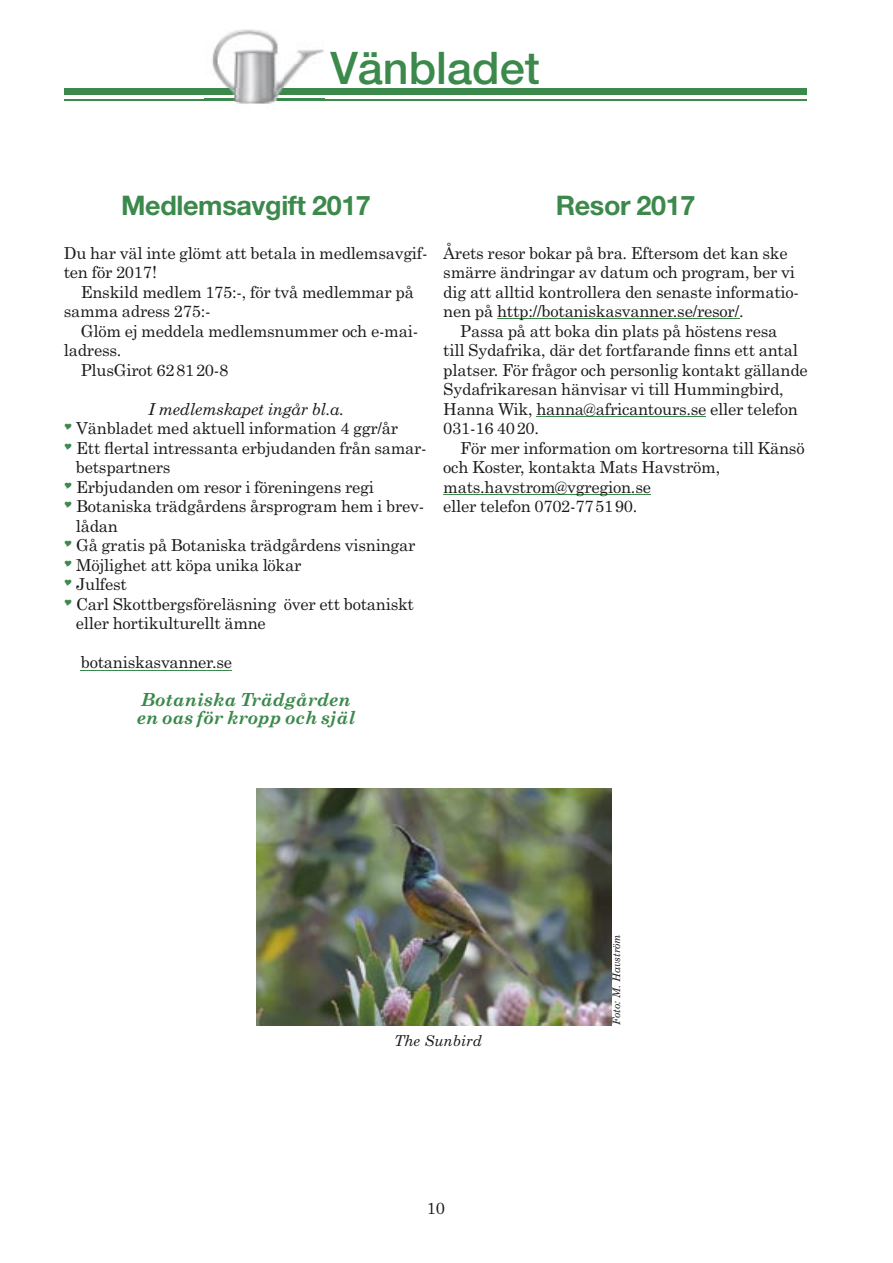
<style>
.page{position:relative;width:893px;height:1263px;background:#fff}
.page>*{position:absolute;margin:0;border:0;box-sizing:border-box;transform-origin:0 0}
.t1{font:500 45px "Helvetica Neue";color:#3c894c}
.t2{font:700 27px "Helvetica Neue";letter-spacing:-.015em;color:#3c894c}
.t3{font:italic 700 18px/18px "Century Schoolbook Std";color:#3c894c}
.t4{font:16.5px/19.5px "Century Schoolbook Std";letter-spacing:-.015em;color:#1a1a1b}
.t5{font:italic 16.5px "Century Schoolbook Std";letter-spacing:-.015em;color:#1a1a1b}
.t6{font:italic 15px "Century Schoolbook Std";color:#1a1a1b}
.t7{font:italic 10.5px "Century Schoolbook Std";color:#1a1a1b}
</style>
<div class="page">
<hr style="left:497px;top:319px;width:242px;height:1px;background:#3c894c">
<hr style="left:536px;top:416px;width:170px;height:1px;background:#3c894c">
<hr style="left:443px;top:494px;width:208px;height:1px;background:#3c894c">
<div style="left:64px;top:89px;width:742px;height:6px;background:#3c894c"></div>
<hr style="left:64px;top:99px;width:742px;height:2px;background:#3c894c">
<img style="left:205px;top:29px;width:119px;height:75px">
<img style="left:205px;top:89px;width:119px;height:6px">
<hr style="left:81px;top:670px;width:151px;height:1px;background:#3c894c">
<img style="left:256px;top:788px;width:355px;height:237px">
<h1 class="t1" style="left:330px;top:42px;width:211px">Vänbladet</h1>
<h2 class="t2" style="left:121px;top:189px;width:251px">Medlemsavgift 2017</h2>
<p class="t4" style="left:64px;top:243px;width:365px">Du har väl inte glömt att betala in medlemsavgif&shy;ten för 2017 !</p>
<p class="t4" style="left:64px;top:282px;width:352px;text-indent:17px">Enskild medlem 175:-, för två medlemmar på samma adress 275:-</p>
<p class="t4" style="left:81px;top:321px;width:339px">Glöm ej meddela medlemsnummer och e-mai-</p>
<p class="t4" style="left:64px;top:340px;width:59px">ladress.</p>
<p class="t4" style="left:81px;top:360px;width:149px">PlusGirot 62 81 20-8</p>
<p class="t5" style="left:148px;top:399px;width:198px">I medlemskapet ingår bl.a.</p>
<p class="t4" style="left:76px;top:418px;width:352px">Vänbladet med aktuell information 4 ggr/år<br>Ett flertal intressanta erbjudanden från samar&shy;betspartners<br>Erbjudanden om resor i föreningens regi<br>Botaniska trädgårdens årsprogram hem i brev&shy;lådan<br>Gå gratis på Botaniska trädgårdens visningar<br>Möjlighet att köpa unika lökar<br>Julfest<br>Carl Skottbergsföreläsning över ett botaniskt eller hortikulturellt ämne</p>
<p class="t4" style="left:81px;top:652px;width:153px">botaniskasvanner.se</p>
<p class="t3" style="left:137px;top:690px;width:220px">Botaniska Trädgården en oas för kropp och själ</p>
<h2 class="t2" style="left:556px;top:189px;width:141px">Resor 2017</h2>
<p class="t4" style="left:443px;top:243px;width:357px">Årets resor bokar på bra. Eftersom det kan ske smärre ändringar av datum och program, ber vi dig att alltid kontrollera den senaste informatio&shy;nen på http://botaniskasvanner.se/resor/.</p>
<p class="t4" style="left:443px;top:321px;width:366px;text-indent:17px">Passa på att boka din plats på höstens resa<br>till Sydafrika, där det fortfarande finns ett antal platser. För frågor och personlig kontakt gällande Sydafrikaresan hänvisar vi till Hummingbird, Hanna Wik, hanna@africantours.se eller telefon 031-16 40 20 .</p>
<p class="t4" style="left:443px;top:438px;width:363px;text-indent:17px">För mer information om kortresorna till Känsö och Koster, kontakta Mats Havström, mats.havstrom@vgregion.se<br>eller telefon 0702-77 51 90.</p>
<p class="t7" style="left:610px;top:1025px;width:92px;rotate:-90deg">Foto: M. Havström</p>
<p class="t6" style="left:394px;top:1031px;width:89px">The Sunbird</p>
<p class="t4" style="left:427px;top:1198px;width:20px">10</p>
</div>
